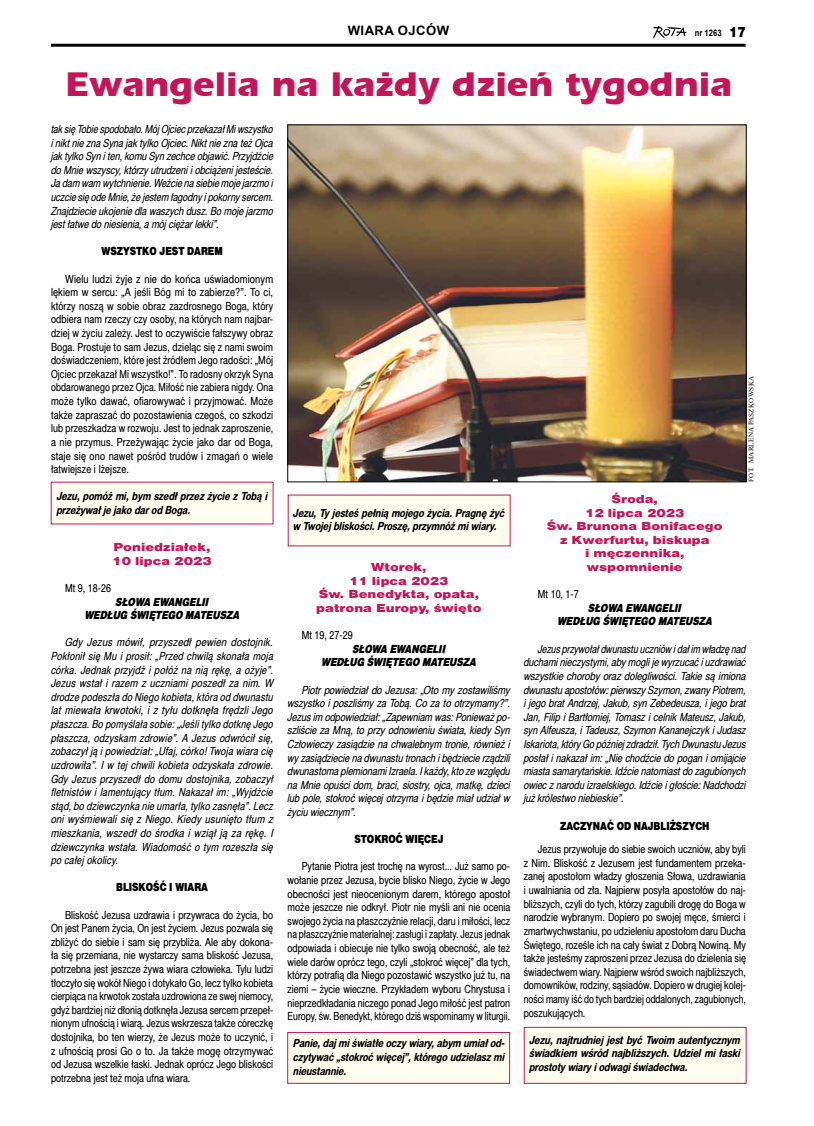
<style>
.page{position:relative;width:814px;height:1126px;background:#fff}
.page>*{position:absolute;margin:0;border:0;box-sizing:border-box;transform-origin:0 0}
.t1{font:700 36px "Erie";color:#c71458}
.t2{font:700 13px "Arial";letter-spacing:.035em;color:#000}
.t3{font:11.2px/13.6px "Switzer Cnd EFN";color:#000;text-align:justify}
.t4{font:italic 11.2px/13.6px "Switzer Cnd EFN";color:#000;text-align:justify;scale:.96 1}
.t5{font:italic 11.2px/13.6px "Switzer Cnd EFN";color:#000;text-align:justify;scale:1.04 1}
.t6{font:11.2px/13.6px "Switzer Cnd EFN";color:#000;text-align:justify;scale:1.04 1}
.t7{font:italic 11.2px/13.6px "Switzer Cnd EFN";color:#000;text-align:justify}
.t8{font:italic 700 11.2px/13.6px "Switzer Cnd EFN";color:#000}
.t9{font:11.2px/13.6px "Switzer Ext EFN Black";color:#c71458;text-align:center}
.t10{font:italic 11.2px/13.6px "Switzer Cnd EFN Black";color:#000;text-align:center}
.t11{font:11.2px "Switzer Cnd EFN Black";color:#000}
.t12{font:700 9px "Arial";color:#000;scale:.85 1}
.t13{font:7px "Times New Roman";letter-spacing:.035em;color:#000}
.s1{font-family:"Switzer EFN Black";font-weight:400;font-size:14px}
</style>
<div class="page">
<img style="left:653px;top:27px;width:33px;height:11px">
<hr style="left:51px;top:44px;width:694px;height:3px;background:#000">
<div style="left:524px;top:1027px;width:222px;height:56px;background:#fffdee;border:1px solid #c71458"></div>
<div style="left:287px;top:1032px;width:222px;height:51px;background:#fffdee;border:1px solid #c71458"></div>
<div style="left:51px;top:482px;width:222px;height:42px;background:#fffdee"></div>
<div style="left:288px;top:495px;width:222px;height:51px;background:#fffdee"></div>
<img style="left:289px;top:127px;width:455px;height:353px">
<p class="t2" style="left:348px;top:22px;width:103px">WIARA OJCÓW</p>
<p class="t12" style="left:694px;top:26px;width:62px">NR 1263 <span class="s1">17</span></p>
<h1 class="t1" style="left:65px;top:65px;width:668px">Ewangelia na każdy dzień tygodnia</h1>
<p class="t4" style="left:51px;top:122px;width:233px">tak się Tobie spodobało. Mój Ojciec przekazał Mi wszystko i nikt nie zna Syna jak tylko Ojciec. Nikt nie zna też Ojca jak tylko Syn i ten, komu Syn zechce objawić. Przyjdźcie do Mnie wszyscy, którzy utrudzeni i obciążeni jesteście.<br>Ja dam wam wytchnienie. Weźcie na siebie moje jarzmo i uczcie się ode Mnie, że jestem łagodny i pokorny sercem.<br>Znajdziecie ukojenie dla waszych dusz. Bo moje jarzmo jest łatwe do niesienia, a mój ciężar lekki”.</p>
<p class="t11" style="left:101px;top:244px;width:122px">WSZYSTKO JEST DAREM</p>
<p class="t6" style="left:51px;top:272px;width:215px;text-indent:14px">Wielu ludzi żyje z nie do końca uświadomionym lękiem w sercu: „A jeśli Bóg mi to zabierze?”. To ci, którzy noszą w sobie obraz zazdrosnego Boga, który odbiera nam rzeczy czy osoby, na których nam najbar&shy;dziej w życiu zależy. Jest to oczywiście fałszywy obraz Boga. Prostuje to sam Jezus, dzieląc się z nami swoim doświadczeniem, które jest źródłem Jego radości: „Mój Ojciec przekazał Mi wszystko!”. To radosny okrzyk Syna obdarowanego przez Ojca. Miłość nie zabiera nigdy. Ona może tylko dawać, ofiarowywać i przyjmować. Może także zapraszać do pozostawienia czegoś, co szkodzi lub przeszkadza w rozwoju. Jest to jednak zaproszenie, a nie przymus. Przeżywając życie jako dar od Boga, staje się ono nawet pośród trudów i zmagań o wiele łatwiejsze i lżejsze.</p>
<p class="t8" style="left:57px;top:489px;width:212px">Jezu, pomóż mi, bym szedł przez życie z Tobą i przeżywał je jako dar od Boga.</p>
<p class="t9" style="left:112px;top:540px;width:101px;text-align:left">Poniedziałek,<br>10 lipca 2023</p>
<p class="t3" style="left:65px;top:581px;width:47px">Mt 9, 18-26</p>
<p class="t10" style="left:85px;top:595px;width:156px">SŁOWA EWANGELII<br>WEDŁUG ŚWIĘTEGO MATEUSZA</p>
<p class="t5" style="left:51px;top:636px;width:215px;text-indent:14px">Gdy Jezus mówił, przyszedł pewien dostojnik.<br>Pokłonił się Mu i prosił: „Przed chwilą skonała moja córka. Jednak przyjdź i połóż na nią rękę, a ożyje”.<br>Jezus wstał i razem z uczniami poszedł za nim. W drodze podeszła do Niego kobieta, która od dwunastu lat miewała krwotoki, i z tyłu dotknęła frędzli Jego płaszcza. Bo pomyślała sobie: „Jeśli tylko dotknę Jego płaszcza, odzyskam zdrowie”. A Jezus odwrócił się, zobaczył ją i powiedział: „Ufaj, córko! Twoja wiara cię uzdrowiła”. I w tej chwili kobieta odzyskała zdrowie.<br>Gdy Jezus przyszedł do domu dostojnika, zobaczył fletnistów i lamentujący tłum. Nakazał im: „Wyjdźcie stąd, bo dziewczynka nie umarła, tylko zasnęła”. Lecz oni wyśmiewali się z Niego. Kiedy usunięto tłum z mieszkania, wszedł do środka i wziął ją za rękę. I dziewczynka wstała. Wiadomość o tym rozeszła się po całej okolicy.</p>
<p class="t11" style="left:116px;top:880px;width:93px">BLISKOŚĆ I WIARA</p>
<p class="t3" style="left:51px;top:908px;width:224px;text-indent:14px">Bliskość Jezusa uzdrawia i przywraca do życia, bo On jest Panem życia, On jest życiem. Jezus pozwala się zbliżyć do siebie i sam się przybliża. Ale aby dokona&shy;ła się przemiana, nie wystarczy sama bliskość Jezusa, potrzebna jest jeszcze żywa wiara człowieka. Tylu ludzi tłoczyło się wokół Niego i dotykało Go, lecz tylko kobieta cierpiąca na krwotok została uzdrowiona ze swej niemocy, gdyż bardziej niż dłonią dotknęła Jezusa sercem przepeł&shy;nionym ufnością i wiarą. Jezus wskrzesza także córeczkę dostojnika, bo ten wierzy, że Jezus może to uczynić, i z ufnością prosi Go o to. Ja także mogę otrzymywać od Jezusa wszelkie łaski. Jednak oprócz Jego bliskości potrzebna jest też moja ufna wiara.</p>
<p class="t8" style="left:293px;top:506px;width:213px">Jezu, Ty jesteś pełnią mojego życia. Pragnę żyć w Twojej bliskości. Proszę, przymnóż mi wiary.</p>
<p class="t9" style="left:316px;top:560px;width:167px">Wtorek,<br>11 lipca 2023<br>Św. Benedykta, opata, patrona Europy, święto</p>
<p class="t3" style="left:302px;top:628px;width:52px">Mt 19, 27-29</p>
<p class="t10" style="left:321px;top:642px;width:156px">SŁOWA EWANGELII<br>WEDŁUG ŚWIĘTEGO MATEUSZA</p>
<p class="t7" style="left:287px;top:683px;width:224px;text-indent:14px">Piotr powiedział do Jezusa: „Oto my zostawiliśmy wszystko i poszliśmy za Tobą. Co za to otrzymamy?”.<br>Jezus im odpowiedział: „Zapewniam was: Ponieważ po&shy;szliście za Mną, to przy odnowieniu świata, kiedy Syn Człowieczy zasiądzie na chwalebnym tronie, również i wy zasiądziecie na dwunastu tronach i będziecie rządzili dwunastoma plemionami Izraela. I każdy, kto ze względu na Mnie opuści dom, braci, siostry, ojca, matkę, dzieci lub pole, stokroć więcej otrzyma i będzie miał udział w życiu wiecznym”.</p>
<p class="t11" style="left:354px;top:832px;width:91px">STOKROĆ WIĘCEJ</p>
<p class="t3" style="left:287px;top:859px;width:224px;text-indent:14px">Pytanie Piotra jest trochę na wyrost... Już samo po&shy;wołanie przez Jezusa, bycie blisko Niego, życie w Jego obecności jest nieocenionym darem, którego apostoł może jeszcze nie odkrył. Piotr nie myśli ani nie ocenia swojego życia na płaszczyźnie relacji, daru i miłości, lecz na płaszczyźnie materialnej: zasługi i zapłaty. Jezus jednak odpowiada i obiecuje nie tylko swoją obecność, ale też wiele darów oprócz tego, czyli „stokroć więcej” dla tych, którzy potrafią dla Niego pozostawić wszystko już tu, na ziemi – życie wieczne. Przykładem wyboru Chrystusa i nieprzedkładania niczego ponad Jego miłość jest patron Europy, św. Benedykt, którego dziś wspominamy w liturgii.</p>
<p class="t8" style="left:293px;top:1036px;width:213px;text-align:justify">Panie, daj mi światłe oczy wiary, abym umiał od&shy;czytywać „stokroć więcej”, którego udzielasz mi nieustannie.</p>
<p class="t13" style="left:746px;top:482px;width:107px;rotate:-90deg">Fot. marlena Paszkowska</p>
<p class="t9" style="left:547px;top:492px;width:177px">Środa,<br>12 lipca 2023<br>Św. Brunona Bonifacego z Kwerfurtu, biskupa<br>i męczennika, wspomnienie</p>
<p class="t3" style="left:538px;top:587px;width:42px">Mt 10, 1-7</p>
<p class="t10" style="left:557px;top:601px;width:156px">SŁOWA EWANGELII<br>WEDŁUG ŚWIĘTEGO MATEUSZA</p>
<p class="t4" style="left:523px;top:642px;width:233px;text-indent:14px">Jezus przywołał dwunastu uczniów i dał im władzę nad duchami nieczystymi, aby mogli je wyrzucać i uzdrawiać wszystkie choroby oraz dolegliwości. Takie są imiona dwunastu apostołów: pierwszy Szymon, zwany Piotrem, i jego brat Andrzej, Jakub, syn Zebedeusza, i jego brat Jan, Filip i Bartłomiej, Tomasz i celnik Mateusz, Jakub, syn Alfeusza, i Tadeusz, Szymon Kananejczyk i Judasz Iskariota, który Go później zdradził. Tych Dwunastu Jezus posłał i nakazał im: „Nie chodźcie do pogan i omijajcie miasta samarytańskie. Idźcie natomiast do zagubionych owiec z narodu izraelskiego. Idźcie i głoście: Nadchodzi już królestwo niebieskie”.</p>
<p class="t11" style="left:560px;top:818px;width:151px">ZACZYNAĆ OD NAJBL IŻSZYCH</p>
<p class="t3" style="left:523px;top:842px;width:224px;text-indent:14px">Jezus przywołuje do siebie swoich uczniów, aby byli z Nim. Bliskość z Jezusem jest fundamentem przeka&shy;zanej apostołom władzy głoszenia Słowa, uzdrawiania i uwalniania od zła. Najpierw posyła apostołów do naj&shy;bliższych, czyli do tych, którzy zagubili drogę do Boga w narodzie wybranym. Dopiero po swojej męce, śmierci i zmartwychwstaniu, po udzieleniu apostołom daru Ducha Świętego, roześle ich na cały świat z Dobrą Nowiną. My także jesteśmy zaproszeni przez Jezusa do dzielenia się świadectwem wiary. Najpierw wśród swoich najbliższych, domowników, rodziny, sąsiadów. Dopiero w drugiej kolej&shy;ności mamy iść do tych bardziej oddalonych, zagubionych, poszukujących.</p>
<p class="t8" style="left:529px;top:1032px;width:212px;text-align:justify">Jezu, najtrudniej jest być Twoim autentycznym świadkiem wśród najbliższych. Udziel mi łaski prostoty wiary i odwagi świadectwa.</p>
</div>
